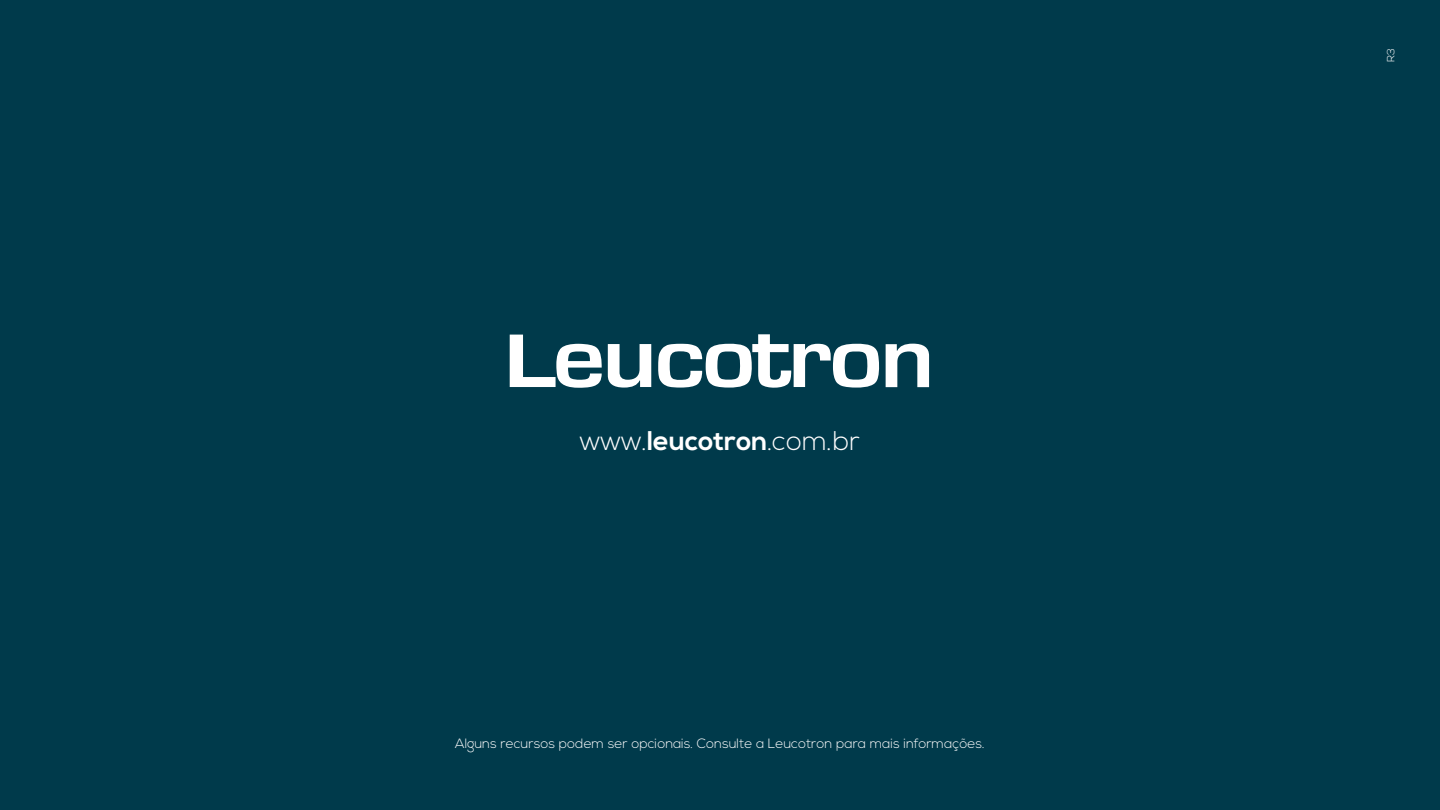
<style>
.page{position:relative;width:1440px;height:810px;background:#003a4b}
.page>*{position:absolute;margin:0;border:0;box-sizing:border-box;transform-origin:0 0}
.t1{font:300 27px "Nexa";color:#fff}
.t2{font:300 13.5px "Nexa";color:#fff}
.t3{font:300 10.5px "Nexa";color:#fff}
.s1{font-weight:700}
</style>
<div class="page">
<svg style="left:886px;top:344px;width:43px;height:43px"></svg>
<svg style="left:658px;top:334px;width:222px;height:54px"></svg>
<svg style="left:510px;top:335px;width:92px;height:53px"></svg>
<svg style="left:608px;top:344px;width:43px;height:44px"></svg>
<h1 class="t1" style="left:580px;top:425px;width:282px">www.<span class="s1">leucotron</span>.com.br</h1>
<p class="t2" style="left:455px;top:736px;width:531px">Alguns recursos podem ser opcionais. Consulte a Leucotron para mais informações.</p>
<p class="t3" style="left:1385px;top:62px;width:15px;rotate:-90deg">R3</p>
</div>
